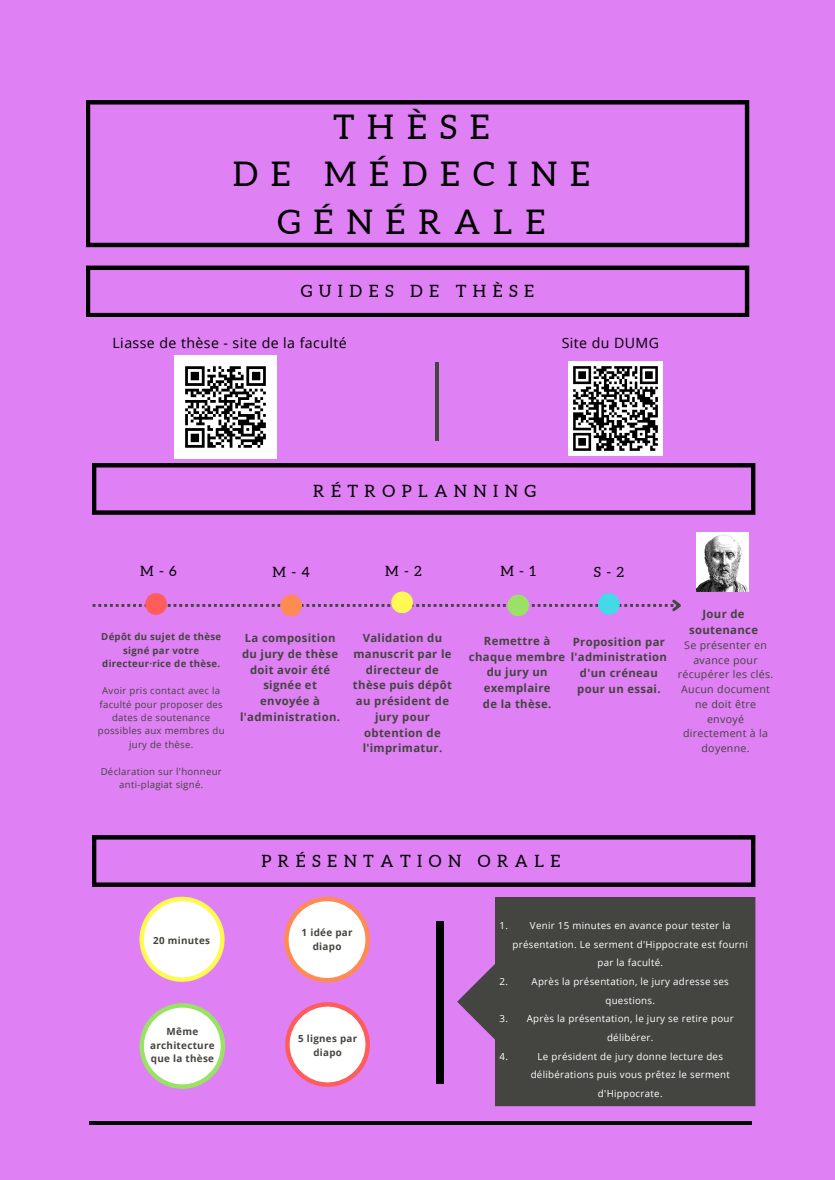
<style>
.page{position:relative;width:835px;height:1180px;background:#fff}
.page>*{position:absolute;margin:0;border:0;box-sizing:border-box;transform-origin:0 0}
.t1{font:33.95px/47.5px "Aleo";letter-spacing:.38em;color:#000;text-align:center}
.t2{font:16.97px "Aleo";letter-spacing:.38em;color:#000}
.t3{font:14.14px "Open Sans";letter-spacing:.03em;color:#000}
.t4{font:14.14px "Aleo";color:#000}
.t5{font:700 11.3px/15.7px "Open Sans";letter-spacing:.03em;color:#444440;text-align:center}
.t6{font:10.61px/14.7px "Open Sans";letter-spacing:.03em;color:#444440;text-align:center}
.t7{font:700 9.87px/13.4px "Open Sans";letter-spacing:.03em;color:#444440;text-align:center}
.t8{font:700 9.8px "Open Sans";letter-spacing:.03em;color:#444440}
.t9{font:700 9.76px/13.6px "Open Sans";letter-spacing:.03em;color:#444440;text-align:center}
.t10{font:9.73px/18.6px "Open Sans";letter-spacing:.03em;color:#fff;text-align:center}
.t11{font:9.59px/13.4px "Open Sans";letter-spacing:.03em;color:#444440;text-align:center}
.t12{font:700 9.59px/13.4px "Open Sans";letter-spacing:.03em;color:#444440;text-align:center}
</style>
<div class="page">
<div style="left:0;top:0;width:834px;height:1180px;background:#df80f4"></div>
<svg style="left:86px;top:100px;width:663px;height:147px"></svg>
<svg style="left:86px;top:265px;width:663px;height:52px"></svg>
<svg style="left:92px;top:835px;width:663px;height:52px"></svg>
<svg style="left:92px;top:463px;width:663px;height:52px"></svg>
<hr style="left:435px;top:362px;width:3px;height:79px;background:#444440">
<svg style="left:93px;top:591px;width:588px;height:25px"></svg>
<hr style="left:89px;top:1121px;width:662px;height:3px;background:#000">
<img style="left:696px;top:533px;width:52px;height:58px">
<img style="left:568px;top:362px;width:94px;height:94px">
<div style="left:436px;top:921px;width:7px;height:163px;background:#000"></div>
<svg style="left:457px;top:897px;width:298px;height:209px;fill:#444440"></svg>
<svg style="left:284px;top:897px;width:86px;height:85px"></svg>
<svg style="left:285px;top:1002px;width:85px;height:85px"></svg>
<svg style="left:139px;top:897px;width:85px;height:85px"></svg>
<svg style="left:139px;top:1003px;width:86px;height:86px"></svg>
<img style="left:174px;top:356px;width:102px;height:102px">
<p class="t1" style="left:333px;top:103px;width:158px">THÈSE</p>
<p class="t1" style="left:233px;top:150px;width:358px">DE MÉDECINE<br>GÉNÉRALE</p>
<p class="t2" style="left:301px;top:281px;width:235px">GUIDES DE THÈSE</p>
<p class="t3" style="left:112px;top:333px;width:236px">Liasse de thèse - site de la faculté</p>
<p class="t3" style="left:561px;top:333px;width:99px">Site du DUMG</p>
<p class="t2" style="left:313px;top:481px;width:224px">RÉTROPLANNING</p>
<p class="t4" style="left:140px;top:563px;width:38px">M-6</p>
<p class="t4" style="left:272px;top:564px;width:39px">M-4</p>
<p class="t4" style="left:385px;top:563px;width:38px">M-2</p>
<p class="t12" style="left:101px;top:630px;width:121px">Dépôt du sujet de thèse signé par votre directeur·rice de thèse.</p>
<p class="t11" style="left:98px;top:684px;width:128px">Avoir pris contact avec la faculté pour proposer des dates de soutenance possibles aux membres du jury de thèse.</p>
<p class="t11" style="left:101px;top:764px;width:123px">Déclaration sur l'honneur anti-plagiat signé.</p>
<p class="t5" style="left:240px;top:630px;width:101px">La composition du jury de thèse doit avoir été signée et envoyée à l'administration.</p>
<p class="t5" style="left:353px;top:630px;width:100px">Validation du manuscrit par le directeur de thèse puis dépôt au président de jury pour obtention de l'imprimatur.</p>
<p class="t4" style="left:500px;top:563px;width:37px">M-1</p>
<p class="t4" style="left:593px;top:564px;width:32px">S-2</p>
<p class="t5" style="left:469px;top:633px;width:98px">Remettre à chaque membre</p>
<p class="t5" style="left:483px;top:664px;width:68px;text-align:left">du jury un exemplaire</p>
<p class="t5" style="left:483px;top:696px;width:70px">de la thèse.</p>
<p class="t5" style="left:570px;top:633px;width:98px;text-align:left">Proposition par l'administration</p>
<p class="t5" style="left:577px;top:665px;width:85px;text-align:left">d'un créneau pour un essai.</p>
<p class="t5" style="left:689px;top:606px;width:70px">Jour de soutenance</p>
<p class="t6" style="left:677px;top:637px;width:97px">Se présenter en avance pour récupérer les clés.</p>
<p class="t6" style="left:681px;top:681px;width:90px">Aucun document ne doit être envoyé directement à la doyenne.</p>
<p class="t2" style="left:261px;top:851px;width:300px">PRÉSENTATION ORALE</p>
<p class="t8" style="left:153px;top:933px;width:58px">20 minutes</p>
<p class="t7" style="left:150px;top:1025px;width:66px">Même architecture que la thèse</p>
<p class="t7" style="left:301px;top:926px;width:53px;line-height:13.8px">1 idée par diapo</p>
<p class="t9" style="left:298px;top:1031px;width:60px">5 lignes par diapo</p>
<p class="t10" style="left:512px;top:916px;width:237px">Venir 15 minutes en avance pour tester la présentation. Le serment d'Hippocrate est fourni par la faculté.</p>
<p class="t10" style="left:499px;top:916px;width:10px">1.</p>
<p class="t10" style="left:499px;top:972px;width:10px">2.</p>
<p class="t10" style="left:531px;top:972px;width:199px">Après la présentation, le jury adresse ses questions.</p>
<p class="t10" style="left:499px;top:1009px;width:10px">3.</p>
<p class="t10" style="left:526px;top:1009px;width:208px">Après la présentation, le jury se retire pour délibérer.</p>
<p class="t10" style="left:499px;top:1046px;width:10px">4.</p>
<p class="t10" style="left:530px;top:1046px;width:201px">Le président de jury donne lecture des délibérations puis vous prêtez le serment d'Hippocrate.</p>
</div>
